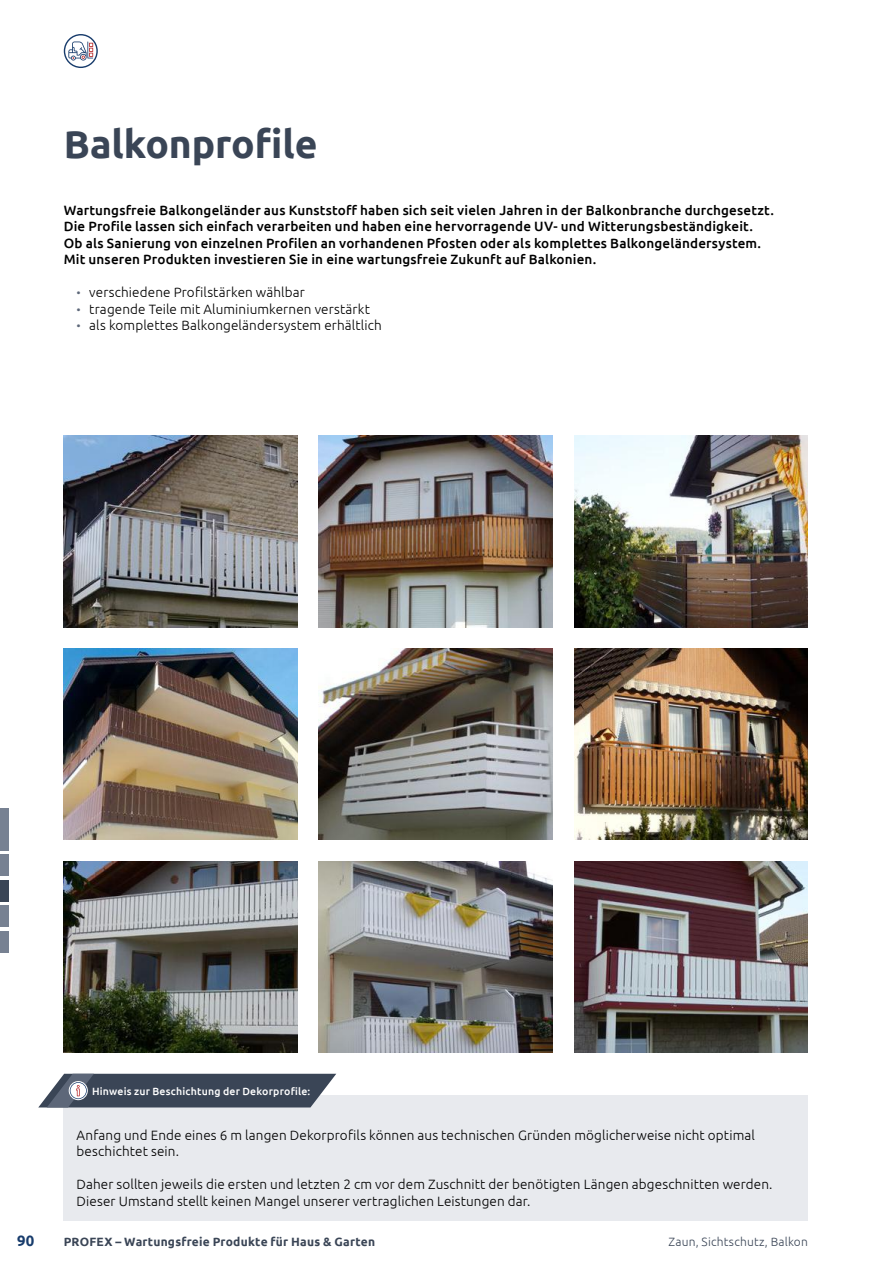
<style>
.page{position:relative;width:893px;height:1263px;background:#fff}
.page>*{position:absolute;margin:0;border:0;box-sizing:border-box;transform-origin:0 0}
.t1{font:700 39px "Ubuntu";color:#3a4556}
.t2{font:700 15px "Ubuntu";color:#183c6c}
.t3{font:300 13.5px/16.5px "Ubuntu";letter-spacing:.01em;color:#000}
.t4{font:500 13.5px/16.5px "Ubuntu";letter-spacing:.01em;color:#000}
.t5{font:700 12px "Ubuntu";letter-spacing:.02em;color:#3a4556}
.t6{font:300 12px "Ubuntu";letter-spacing:.015em;color:#3a4556}
.t7{font:500 10.5px "Ubuntu";letter-spacing:.02em;color:#fff}
.s1{font-size:12px;color:#5d6779}
</style>
<div class="page">
<svg style="left:64px;top:34px;width:34px;height:34px"></svg>
<div style="left:0;top:808px;width:9px;height:42px;background:#778192"></div>
<div style="left:0;top:855px;width:9px;height:21px;background:#778192"></div>
<div style="left:0;top:906px;width:9px;height:21px;background:#778192"></div>
<div style="left:0;top:931px;width:9px;height:21px;background:#778192"></div>
<div style="left:0;top:880px;width:9px;height:21px;background:#3a4556"></div>
<img style="left:64px;top:436px;width:234px;height:191px">
<img style="left:574px;top:436px;width:234px;height:191px">
<img style="left:319px;top:436px;width:234px;height:191px">
<img style="left:64px;top:648px;width:234px;height:192px">
<img style="left:574px;top:648px;width:234px;height:192px">
<img style="left:319px;top:648px;width:234px;height:192px">
<img style="left:64px;top:861px;width:234px;height:191px">
<img style="left:574px;top:861px;width:234px;height:191px">
<img style="left:319px;top:861px;width:234px;height:191px">
<div style="left:64px;top:1095px;width:744px;height:125px;background:#e8eaee"></div>
<svg style="left:38px;top:1074px;width:298px;height:33px;background:#515a6a"></svg>
<h1 class="t1" style="left:64px;top:120px;width:255px">Balkonprofile</h1>
<p class="t4" style="left:64px;top:201px;width:712px">Wartungsfreie Balkongeländer aus Kunststoff haben sich seit vielen Jahren in der Balkonbranche durchgesetzt.<br>Die Profile lassen sich einfach verarbeiten und haben eine hervorragende UV- und Witterungsbeständigkeit.<br>Ob als Sanierung von einzelnen Profilen an vorhandenen Pfosten oder als komplettes Balkongeländersystem.<br>Mit unseren Produkten investieren Sie in eine wartungsfreie Zukunft auf Balkonien.</p>
<p class="t3" style="left:77px;top:284px;width:230px"><span class="s1">•</span> verschiedene Profilstärken wählbar</p>
<p class="t3" style="left:77px;top:300px;width:295px"><span class="s1">•</span> tragende Teile mit Aluminiumkernen verstärkt</p>
<p class="t3" style="left:77px;top:317px;width:307px"><span class="s1">•</span> als komplettes Balkongeländersystem erhältlich</p>
<p class="t7" style="left:92px;top:1084px;width:220px">Hinweis zur Beschichtung der Dekorprofile:</p>
<p class="t3" style="left:77px;top:1126px;width:680px">Anfang und Ende eines 6 m langen Dekorprofils können aus technischen Gründen möglicherweise nicht optimal beschichtet sein.</p>
<p class="t3" style="left:77px;top:1175px;width:698px">Daher sollten jeweils die ersten und letzten 2 cm vor dem Zuschnitt der benötigten Längen abgeschnitten werden.<br>Dieser Umstand stellt keinen Mangel unserer vertraglichen Leistungen dar.</p>
<p class="t2" style="left:17px;top:1231px;width:19px">90</p>
<p class="t5" style="left:64px;top:1234px;width:313px">PROFEX – Wartungsfreie Produkte für Haus &amp; Garten</p>
<p class="t6" style="left:669px;top:1234px;width:141px">Zaun, Sichtschutz, Balkon</p>
</div>
